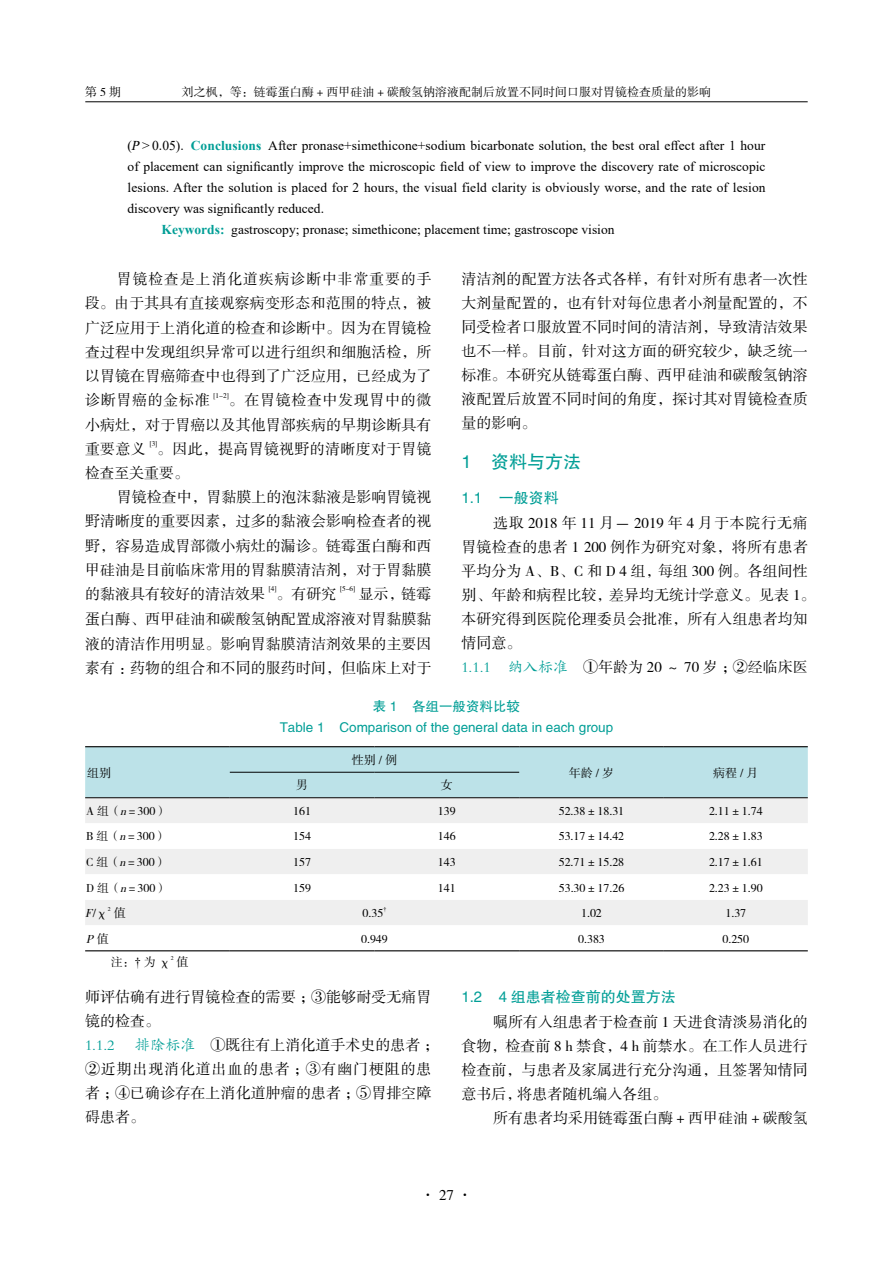
<style>
.page{position:relative;width:893px;height:1263px;background:#fff}
.page>*{position:absolute;margin:0;border:0;box-sizing:border-box;transform-origin:0 0}
.t1{font:18px "FZHTK GBK1 0";color:#009e96}
.t2{font:15px/24px "FZSSK GBK1 0";letter-spacing:.005em;color:#000;text-align:justify}
.t3{font:15px "FZHTK GBK1 0";color:#009e96}
.t4{font:15px "FZKTK GBK1 0";color:#009e96}
.t5{font:13.5px "Times New Roman";color:#000}
.t6{font:13.5px/21px "FZHTK GBK1 0";color:#009e96;text-align:center}
.t7{font:12px "FZSSK GBK1 0";color:#000}
.t8{font:italic 12px "FZSSK GBK1 0";color:#000}
.t9{font:7.2px "FZSSK GBK1 0";color:#000}
.t10{font:5.85px "FZSSK GBK1 0";color:#000}
.t11{font:5.85px "Times New Roman";color:#000}
.s1{font-style:italic}
.s2{font-weight:700;color:#009e96}
.s3{font-family:"FZKTK GBK1 0";color:#009e96}
.s4{font-style:normal}
.s5{font-family:"Times New Roman"}
</style>
<div class="page">
<hr style="left:85px;top:102px;width:723px;height:1px;background:#000">
<div style="left:85px;top:747px;width:723px;height:50px;background:#bce2e8"></div>
<div style="left:85px;top:798px;width:723px;height:25px;background:#efefef"></div>
<svg style="left:85px;top:849px;width:723px;height:76px;fill:#efefef"></svg>
<hr style="left:230px;top:772px;width:145px;height:1px;background:#000">
<hr style="left:375px;top:772px;width:144px;height:1px;background:#000">
<hr style="left:85px;top:746px;width:145px;height:1px;background:#000">
<hr style="left:230px;top:746px;width:145px;height:1px;background:#000">
<hr style="left:375px;top:746px;width:144px;height:1px;background:#000">
<hr style="left:519px;top:746px;width:145px;height:1px;background:#000">
<hr style="left:664px;top:746px;width:144px;height:1px;background:#000">
<hr style="left:85px;top:797px;width:145px;height:1px;background:#000">
<hr style="left:230px;top:797px;width:145px;height:1px;background:#000">
<hr style="left:375px;top:797px;width:144px;height:1px;background:#000">
<hr style="left:519px;top:797px;width:145px;height:1px;background:#000">
<hr style="left:664px;top:797px;width:144px;height:1px;background:#000">
<hr style="left:85px;top:950px;width:145px;height:1px;background:#000">
<hr style="left:230px;top:950px;width:145px;height:1px;background:#000">
<hr style="left:375px;top:950px;width:144px;height:1px;background:#000">
<hr style="left:519px;top:950px;width:145px;height:1px;background:#000">
<hr style="left:664px;top:950px;width:144px;height:1px;background:#000">
<p class="t7" style="left:85px;top:85px;width:37px">第5期</p>
<p class="t7" style="left:182px;top:85px;width:531px">刘之枫，等：链霉蛋白酶 + 西甲硅油 + 碳酸氢钠溶液配制后放置不同时间口服对胃镜检查质量的影响</p>
<p class="t5" style="left:128px;top:136px;width:639px">(<span class="s1">P</span>&gt; 0.05). <span class="s2">Conclusions</span> After pronase+simethicone+sodium bicarbonate solution, the best oral effect after 1 hour</p>
<p class="t5" style="left:128px;top:157px;width:639px">of placement can significantly improve the microscopic field of view to improve the discovery rate of microscopic</p>
<p class="t5" style="left:128px;top:178px;width:640px">lesions. After the solution is placed for 2 hours, the visual field clarity is obviously worse, and the rate of lesion</p>
<p class="t5" style="left:128px;top:199px;width:198px">discovery was significantly reduced.</p>
<p class="t5" style="left:162px;top:220px;width:454px"><span class="s2">Keywords:</span> gastroscopy; pronase; simethicone; placement time; gastroscope vision</p>
<p class="t2" style="left:85px;top:268px;width:348px;text-indent:32px">胃镜检查是上消化道疾病诊断中非常重要的手段。由于其具有直接观察病变形态和范围的特点，被广泛应用于上消化道的检查和诊断中。因为在胃镜检查过程中发现组织异常可以进行组织和细胞活检，所以胃镜在胃癌筛查中也得到了广泛应用，已经成为了诊断胃癌的金标准</p>
<p class="t9" style="left:214px;top:391px;width:17px">[1-2]</p>
<p class="t2" style="left:85px;top:389px;width:348px;text-indent:144px">。在胃镜检查中发现胃中的微小病灶，对于胃癌以及其他胃部疾病的早期诊断具有重要意义</p>
<p class="t9" style="left:150px;top:440px;width:9px">[3]</p>
<p class="t2" style="left:85px;top:437px;width:348px;text-indent:72px">。因此，提高胃镜视野的清晰度对于胃镜检查至关重要。</p>
<p class="t2" style="left:85px;top:486px;width:348px;text-indent:32px">胃镜检查中，胃黏膜上的泡沫黏液是影响胃镜视野清晰度的重要因素，过多的黏液会影响检查者的视野，容易造成胃部微小病灶的漏诊。链霉蛋白酶和西甲硅油是目前临床常用的胃黏膜清洁剂，对于胃黏膜的黏液具有较好的清洁效果</p>
<p class="t9" style="left:269px;top:585px;width:9px">[4]</p>
<p class="t2" style="left:276px;top:583px;width:61px">。有研究</p>
<p class="t9" style="left:340px;top:585px;width:17px">[5-6]</p>
<p class="t2" style="left:85px;top:582px;width:348px;line-height:24.6px;text-indent:274px">显示，链霉蛋白酶、西甲硅油和碳酸氢钠配置成溶液对胃黏膜黏液的清洁作用明显。影响胃黏膜清洁剂效果的主要因素有：药物的组合和不同的服药时间，但临床上对于</p>
<p class="t2" style="left:461px;top:268px;width:348px">清洁剂的配置方法各式各样，有针对所有患者一次性大剂量配置的，也有针对每位患者小剂量配置的，不同受检者口服放置不同时间的清洁剂，导致清洁效果也不一样。目前，针对这方面的研究较少，缺乏统一标准。本研究从链霉蛋白酶、西甲硅油和碳酸氢钠溶液配置后放置不同时间的角度，探讨其对胃镜检查质量的影响。</p>
<p class="t1" style="left:461px;top:451px;width:121px">1 资料与方法</p>
<p class="t3" style="left:461px;top:489px;width:99px">1.1 一般资料</p>
<p class="t2" style="left:461px;top:512px;width:356px;text-align:left;text-indent:32px">选取 2018 年 11 月－ 2019 年 4 月于本院行无痛胃镜检查的患者 1 200 例作为研究对象，将所有患者平均分为 A、B、C 和 D 4 组，每组 300 例。各组间性别、年龄和病程比较，差异均无统计学意义。见表 1。本研究得到医院伦理委员会批准，所有入组患者均知情同意。<br><span class="s3">1.1.1 纳入标准</span> ①年龄为 20 ～ 70 岁；②经临床医</p>
<p class="t7" style="left:87px;top:766px;width:25px">组别</p>
<p class="t6" style="left:280px;top:695px;width:335px">表 1 各组一般资料比较<br>Table 1 Comparison of the general data in each group</p>
<p class="t7" style="left:352px;top:753px;width:47px">性别/例</p>
<p class="t7" style="left:296px;top:779px;width:13px">男</p>
<p class="t7" style="left:441px;top:779px;width:13px">女</p>
<p class="t7" style="left:569px;top:766px;width:47px">年龄/岁</p>
<p class="t7" style="left:713px;top:766px;width:47px">病程/月</p>
<p class="t7" style="left:86px;top:804px;width:83px">A 组（<span class="s1">n</span>= 300）</p>
<p class="t7" style="left:293px;top:804px;width:19px">161</p>
<p class="t7" style="left:438px;top:804px;width:19px">139</p>
<p class="t7" style="left:559px;top:804px;width:67px">52.38±18.31</p>
<p class="t7" style="left:709px;top:804px;width:55px">2.11±1.74</p>
<p class="t7" style="left:86px;top:830px;width:82px">B 组（<span class="s1">n</span>= 300）</p>
<p class="t7" style="left:293px;top:830px;width:19px">154</p>
<p class="t7" style="left:438px;top:830px;width:19px">146</p>
<p class="t7" style="left:559px;top:830px;width:67px">53.17±14.42</p>
<p class="t7" style="left:709px;top:830px;width:55px">2.28±1.83</p>
<p class="t7" style="left:86px;top:856px;width:82px">C 组（<span class="s1">n</span>= 300）</p>
<p class="t7" style="left:293px;top:856px;width:19px">157</p>
<p class="t7" style="left:438px;top:856px;width:19px">143</p>
<p class="t7" style="left:559px;top:856px;width:67px">52.71±15.28</p>
<p class="t7" style="left:709px;top:856px;width:55px">2.17±1.61</p>
<p class="t7" style="left:86px;top:881px;width:83px">D 组（<span class="s1">n</span>= 300）</p>
<p class="t7" style="left:293px;top:881px;width:19px">159</p>
<p class="t7" style="left:438px;top:881px;width:19px">141</p>
<p class="t7" style="left:559px;top:881px;width:67px">53.30±17.26</p>
<p class="t7" style="left:709px;top:881px;width:55px">2.23±1.90</p>
<p class="t7" style="left:85px;top:907px;width:24px"><span class="s1">F</span>/χ</p>
<p class="t10" style="left:108px;top:906px;width:4px">2</p>
<p class="t7" style="left:114px;top:907px;width:13px">值</p>
<p class="t7" style="left:363px;top:907px;width:22px">0.35</p>
<p class="t11" style="left:383px;top:904px;width:4px">†</p>
<p class="t7" style="left:581px;top:907px;width:22px">1.02</p>
<p class="t7" style="left:725px;top:907px;width:22px">1.37</p>
<p class="t8" style="left:86px;top:932px;width:24px">P<span class="s4">值</span></p>
<p class="t7" style="left:361px;top:932px;width:28px">0.949</p>
<p class="t7" style="left:578px;top:932px;width:28px">0.383</p>
<p class="t7" style="left:722px;top:932px;width:28px">0.250</p>
<p class="t7" style="left:111px;top:955px;width:61px">注：<span class="s5">†</span> 为χ</p>
<p class="t10" style="left:171px;top:955px;width:4px">2</p>
<p class="t7" style="left:177px;top:955px;width:13px">值</p>
<p class="t2" style="left:85px;top:985px;width:348px">师评估确有进行胃镜检查的需要；③能够耐受无痛胃镜的检查。</p>
<p class="t4" style="left:85px;top:1037px;width:31px">1.1.2</p>
<p class="t3" style="left:461px;top:988px;width:216px">1.2 4 组患者检查前的处置方法</p>
<p class="t2" style="left:461px;top:1010px;width:348px;text-indent:32px">嘱所有入组患者于检查前 1 天进食清淡易消化的食物，检查前 8 h 禁食，4 h 前禁水。在工作人员进行检查前，与患者及家属进行充分沟通，且签署知情同意书后，将患者随机编入各组。</p>
<p class="t2" style="left:493px;top:1106px;width:316px">所有患者均采用链霉蛋白酶 + 西甲硅油 + 碳酸氢</p>
<p class="t2" style="left:85px;top:1033px;width:356px;text-align:left;text-indent:50px"><span class="s3">排除标准</span> ①既往有上消化道手术史的患者；<br>②近期出现消化道出血的患者；③有幽门梗阻的患者；④已确诊存在上消化道肿瘤的患者；⑤胃排空障碍患者。</p>
<p class="t2" style="left:420px;top:1183px;width:54px">·27·</p>
</div>
